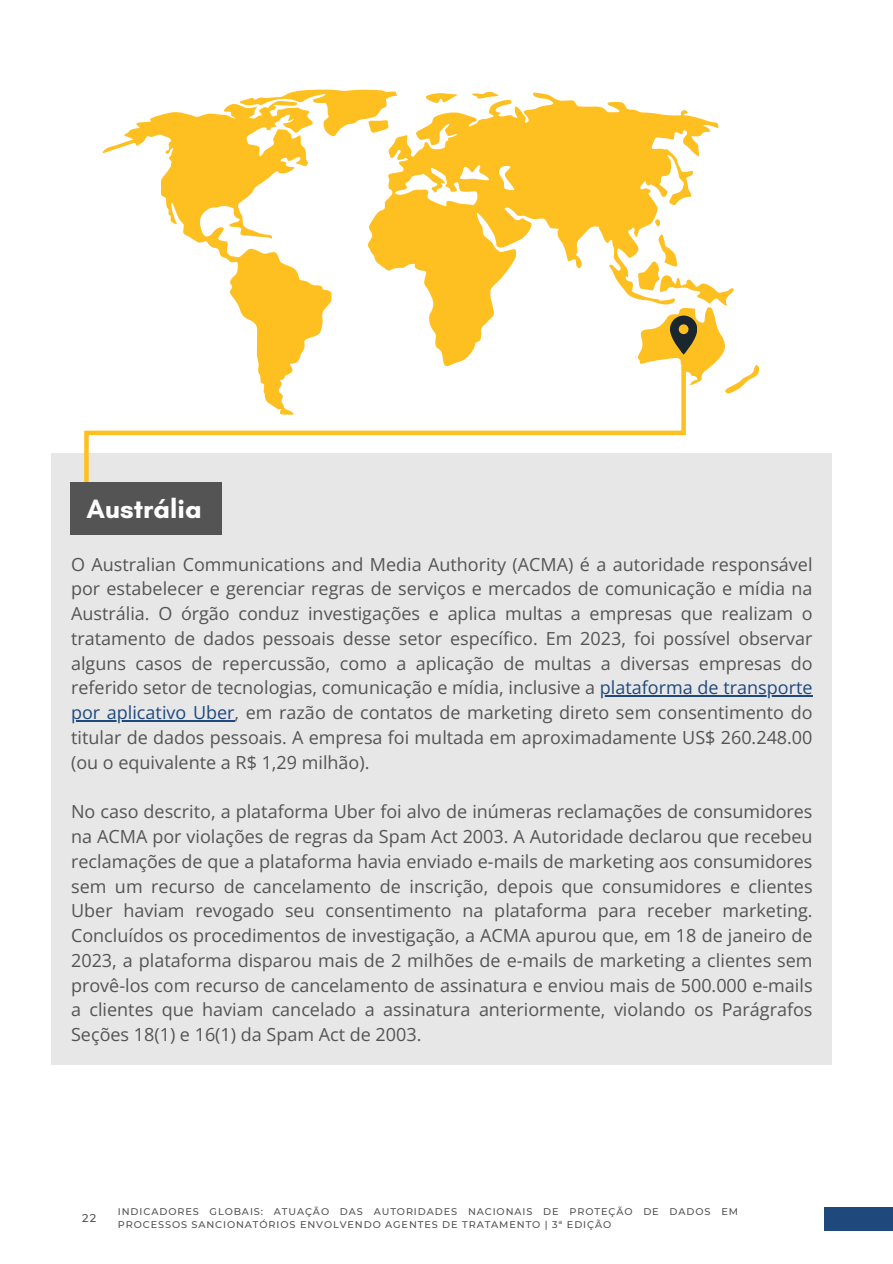
<style>
.page{position:relative;width:893px;height:1264px;background:#fff}
.page>*{position:absolute;margin:0;border:0;box-sizing:border-box;transform-origin:0 0}
.t1{font:700 27px "Glacial Indifference";color:#fff}
.t2{font:18px/24.8px "Open Sans";color:#545454;text-align:justify}
.t3{font:500 11.25px "Montserrat";color:#545454}
.t4{font:500 9.75px/12.9px "Montserrat";letter-spacing:.09em;color:#545454}
.s1{color:#1f497d}
</style>
<div class="page">
<div style="left:51px;top:453px;width:780px;height:611px;background:#e7e7e7"></div>
<svg style="left:84px;top:395px;width:602px;height:118px"></svg>
<svg style="left:367px;top:92px;width:352px;height:275px"></svg>
<svg style="left:103px;top:104px;width:230px;height:310px"></svg>
<svg style="left:235px;top:89px;width:164px;height:48px"></svg>
<svg style="left:635px;top:218px;width:123px;height:177px"></svg>
<div style="left:70px;top:482px;width:151px;height:53px;background:#545454"></div>
<hr style="left:600px;top:695px;width:212px;height:1px;background:#1f497d">
<hr style="left:71px;top:720px;width:163px;height:1px;background:#1f497d">
<div style="left:824px;top:1207px;width:68px;height:24px;background:#1f497d"></div>
<h1 class="t1" style="left:86px;top:492px;width:117px">Austrália</h1>
<p class="t2" style="left:71px;top:551px;width:743px">O Australian Communications and Media Authority (ACMA) é a autoridade responsável por estabelecer e gerenciar regras de serviços e mercados de comunicação e mídia na Austrália. O órgão conduz investigações e aplica multas a empresas que realizam o tratamento de dados pessoais desse setor específico. Em 2023, foi possível observar alguns casos de repercussão, como a aplicação de multas a diversas empresas do referido setor de tecnologias, comunicação e mídia, inclusive a <span class="s1">plataforma de transporte por aplicativo Uber</span>, em razão de contatos de marketing direto sem consentimento do titular de dados pessoais. A empresa foi multada em aproximadamente US$ 260.248.00 (ou o equivalente a R$ 1,29 milhão).</p>
<p class="t2" style="left:71px;top:798px;width:743px">No caso descrito, a plataforma Uber foi alvo de inúmeras reclamações de consumidores na ACMA por violações de regras da Spam Act 2003. A Autoridade declarou que recebeu reclamações de que a plataforma havia enviado e-mails de marketing aos consumidores sem um recurso de cancelamento de inscrição, depois que consumidores e clientes Uber haviam revogado seu consentimento na plataforma para receber marketing.<br>Concluídos os procedimentos de investigação, a ACMA apurou que, em 18 de janeiro de 2023, a plataforma disparou mais de 2 milhões de e-mails de marketing a clientes sem provê-los com recurso de cancelamento de assinatura e enviou mais de 500.000 e-mails a clientes que haviam cancelado a assinatura anteriormente, violando os Parágrafos Seções 18(1) e 16(1) da Spam Act de 2003.</p>
<p class="t3" style="left:82px;top:1211px;width:15px">22</p>
<p class="t4" style="left:118px;top:1205px;width:621px">INDICADORES GLOBAIS: ATUAÇÃO DAS AUTORIDADES NACIONAIS DE PROTEÇÃO DE DADOS EM<br>PROCESSOS SANCIONATÓRIOS ENVOLVENDO AGENTES DE TRATAMENTO | 3ª EDIÇÃO</p>
</div>
